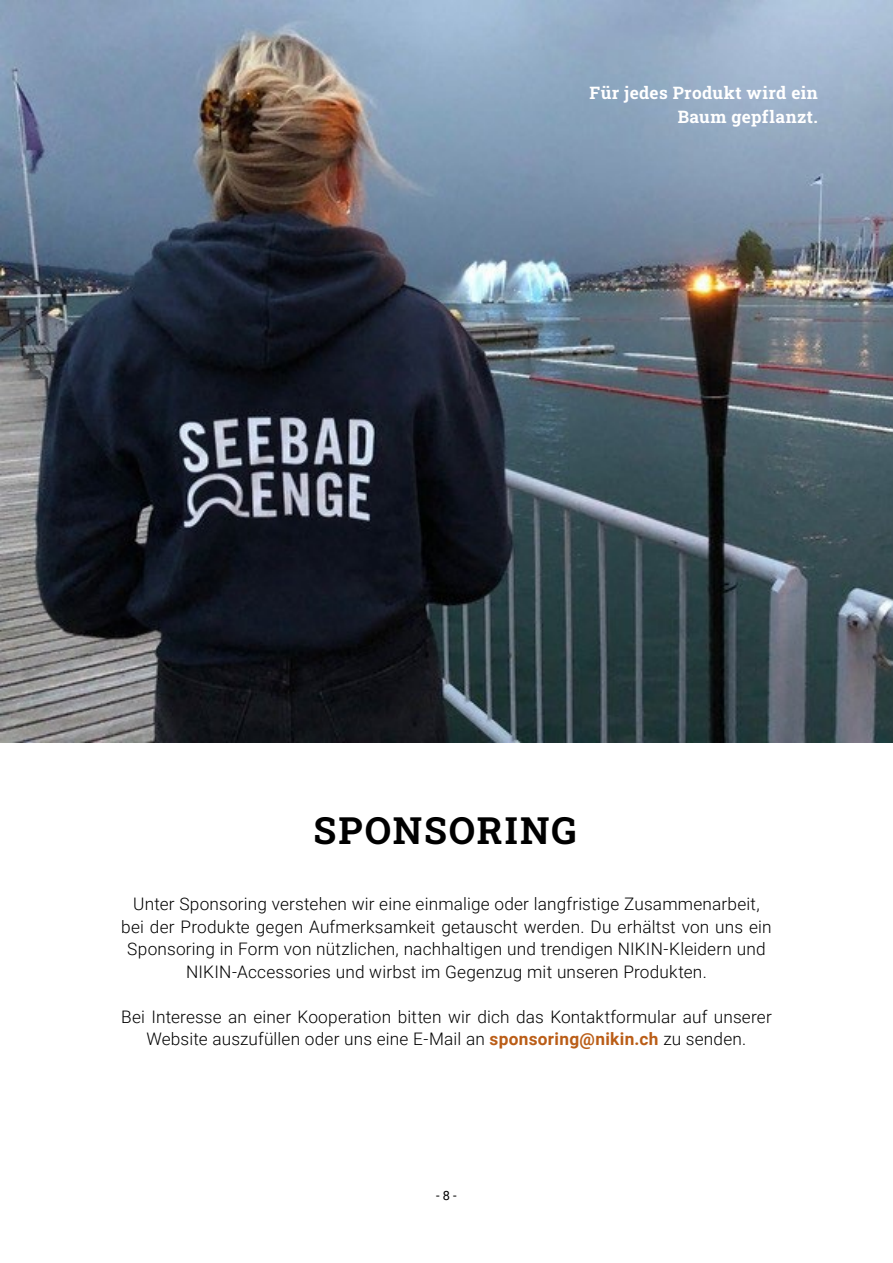
<style>
.page{position:relative;width:893px;height:1263px;background:#fff}
.page>*{position:absolute;margin:0;border:0;box-sizing:border-box;transform-origin:0 0}
.t1{font:700 37.5px "Roboto Slab";letter-spacing:.055em;color:#000}
.t2{font:300 17.25px/22.5px "Roboto";letter-spacing:.01em;color:#000;text-align:center}
.t3{font:700 17.25px/24px "Roboto Slab";letter-spacing:.025em;color:#fff;text-align:right}
.t4{font:12.75px "Roboto";color:#000}
.s1{font-weight:700;color:#ba5d17}
</style>
<div class="page">
<img style="left:0;top:0;width:893px;height:742px">
<p class="t3" style="left:589px;top:80px;width:230px">Für jedes Produkt wird ein<br>Baum gepflanzt.</p>
<h1 class="t1" style="left:314px;top:804px;width:264px">SPONSORING</h1>
<p class="t2" style="left:121px;top:892px;width:652px">Unter Sponsoring verstehen wir eine einmalige oder langfristige Zusammenarbeit, bei der Produkte gegen Aufmerksamkeit getauscht werden. Du erhältst von uns ein Sponsoring in Form von nützlichen, nachhaltigen und trendigen NIKIN-Kleidern und NIKIN-Accessories und wirbst im Gegenzug mit unseren Produkten.</p>
<p class="t2" style="left:121px;top:1005px;width:652px">Bei Interesse an einer Kooperation bitten wir dich das Kontaktformular auf unserer<br>Website auszufüllen oder uns eine E-Mail an <span class="s1">sponsoring@nikin.ch</span> zu senden.</p>
<p class="t4" style="left:436px;top:1187px;width:22px">- 8 -</p>
</div>
